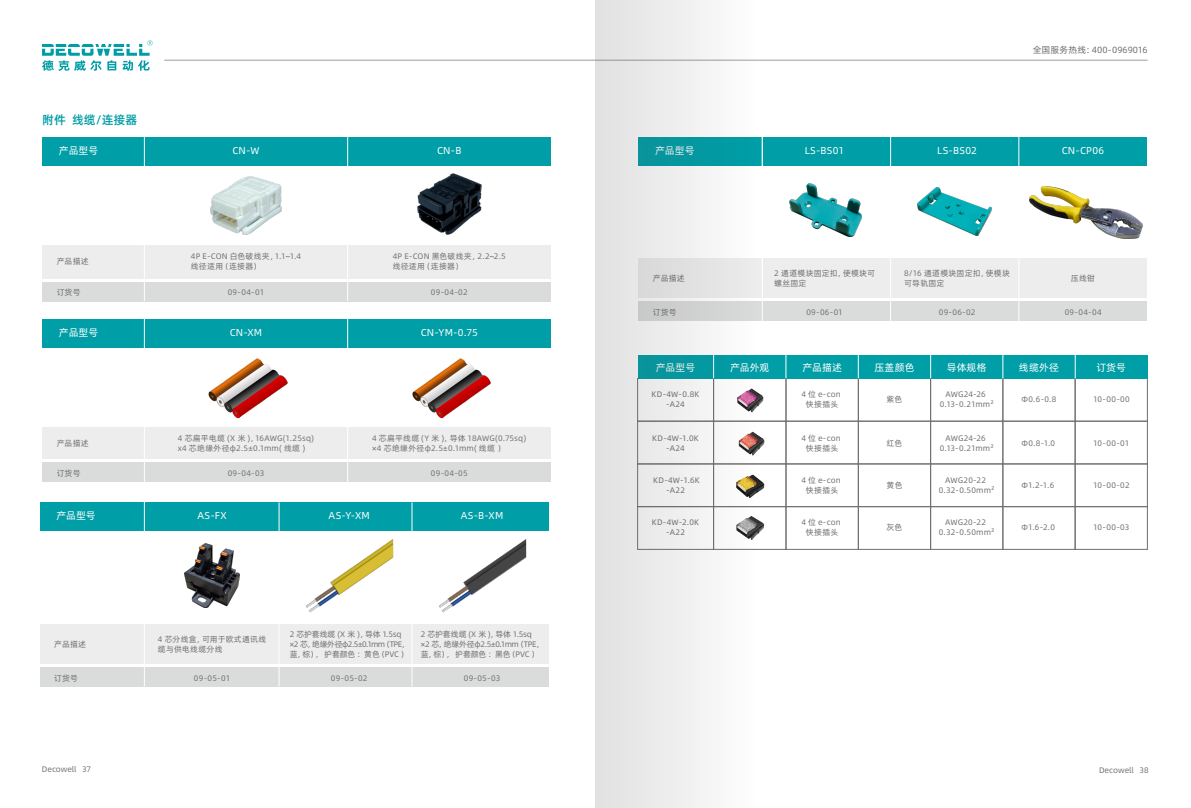
<style>
.page{position:relative;width:1191px;height:808px;background:#fff}
.page>*{position:absolute;margin:0;border:0;box-sizing:border-box;transform-origin:0 0}
.t1{font:12px "Alibaba Pu Hui Ti M";color:#009da6}
.t2{font:10px "Alibaba Pu Hui Ti R";letter-spacing:.015em;color:#fff}
.t3{font:9px "Alibaba Pu Hui Ti R";letter-spacing:.005em;color:#717071}
.t4{font:8px/10px "Alibaba Pu Hui Ti R";letter-spacing:.02em;color:#727171}
.t5{font:8px/9.6px "Alibaba Pu Hui Ti R";letter-spacing:.015em;color:#717071;text-align:center}
.t6{font:8px/10px "Alibaba Pu Hui Ti R";letter-spacing:-.03em;color:#727171}
.t7{font:8px/10px "Alibaba Pu Hui Ti R";letter-spacing:-.025em;color:#727171}
.t8{font:8px "Alibaba Pu Hui Ti R";letter-spacing:-.005em;color:#717071}
</style>
<div class="page">
<div style="left:42px;top:245px;width:509px;height:33px;background:#ededee"></div>
<div style="left:42px;top:282px;width:509px;height:19px;background:#dadbdb"></div>
<svg style="left:42px;top:40px;width:111px;height:31px"></svg>
<hr style="left:164px;top:60px;width:983px;height:1px;background:#9d9d9e">
<div style="left:42px;top:137px;width:509px;height:28px;background:#009ea7"></div>
<hr style="left:347px;top:137px;width:1px;height:164px;background:#fff">
<hr style="left:144px;top:137px;width:1px;height:164px;background:#fff">
<img style="left:210px;top:177px;width:72px;height:58px">
<img style="left:417px;top:174px;width:64px;height:61px">
<div style="left:42px;top:427px;width:509px;height:32px;background:#ededee"></div>
<div style="left:42px;top:463px;width:509px;height:19px;background:#dadbdb"></div>
<div style="left:42px;top:319px;width:509px;height:28px;background:#009ea7"></div>
<hr style="left:347px;top:319px;width:1px;height:164px;background:#fff">
<hr style="left:144px;top:319px;width:1px;height:164px;background:#fff">
<img style="left:208px;top:358px;width:80px;height:61px">
<img style="left:412px;top:358px;width:79px;height:61px">
<div style="left:638px;top:258px;width:509px;height:40px;background:#ededee"></div>
<div style="left:638px;top:302px;width:509px;height:19px;background:#dadbdb"></div>
<div style="left:638px;top:137px;width:509px;height:28px;background:#009ea7"></div>
<hr style="left:762px;top:129px;width:1px;height:192px;background:#fff">
<hr style="left:890px;top:137px;width:1px;height:184px;background:#fff">
<hr style="left:1018px;top:137px;width:1px;height:184px;background:#fff">
<div style="left:713px;top:378px;width:73px;height:43px;border:1px solid #717071"></div>
<div style="left:1002px;top:378px;width:73px;height:43px;border:1px solid #717071"></div>
<div style="left:713px;top:421px;width:73px;height:43px;border:1px solid #717071"></div>
<div style="left:786px;top:421px;width:72px;height:43px;border:1px solid #717071"></div>
<div style="left:858px;top:421px;width:72px;height:43px;border:1px solid #717071"></div>
<div style="left:930px;top:421px;width:73px;height:43px;border:1px solid #717071"></div>
<div style="left:1002px;top:421px;width:73px;height:43px;border:1px solid #717071"></div>
<div style="left:1075px;top:421px;width:72px;height:43px;border:1px solid #717071"></div>
<div style="left:713px;top:464px;width:73px;height:43px;border:1px solid #717071"></div>
<div style="left:786px;top:464px;width:72px;height:43px;border:1px solid #717071"></div>
<div style="left:858px;top:464px;width:72px;height:43px;border:1px solid #717071"></div>
<div style="left:930px;top:464px;width:73px;height:43px;border:1px solid #717071"></div>
<div style="left:1002px;top:464px;width:73px;height:43px;border:1px solid #717071"></div>
<div style="left:1075px;top:464px;width:72px;height:43px;border:1px solid #717071"></div>
<div style="left:713px;top:506px;width:73px;height:43px;border:1px solid #717071"></div>
<div style="left:786px;top:506px;width:72px;height:43px;border:1px solid #717071"></div>
<div style="left:858px;top:506px;width:72px;height:43px;border:1px solid #717071"></div>
<div style="left:930px;top:506px;width:73px;height:43px;border:1px solid #717071"></div>
<div style="left:1002px;top:506px;width:73px;height:43px;border:1px solid #717071"></div>
<div style="left:1075px;top:506px;width:72px;height:43px;border:1px solid #717071"></div>
<img style="left:756px;top:391px;width:8px;height:17px">
<img style="left:756px;top:434px;width:9px;height:18px">
<img style="left:756px;top:477px;width:9px;height:17px">
<img style="left:756px;top:519px;width:9px;height:17px">
<div style="left:713px;top:355px;width:73px;height:23px;background:#009ea7"></div>
<div style="left:786px;top:355px;width:72px;height:23px;background:#009ea7"></div>
<div style="left:858px;top:355px;width:72px;height:23px;background:#009ea7"></div>
<div style="left:930px;top:355px;width:72px;height:23px;background:#009ea7"></div>
<svg style="left:785px;top:355px;width:1px;height:23px"></svg>
<svg style="left:857px;top:355px;width:1px;height:23px"></svg>
<svg style="left:930px;top:355px;width:1px;height:23px"></svg>
<div style="left:1003px;top:355px;width:72px;height:23px;background:#009ea7"></div>
<div style="left:1075px;top:355px;width:72px;height:23px;background:#009ea7"></div>
<svg style="left:1074px;top:355px;width:1px;height:23px"></svg>
<svg style="left:1002px;top:355px;width:1px;height:23px"></svg>
<img style="left:917px;top:188px;width:74px;height:48px">
<img style="left:789px;top:184px;width:72px;height:53px">
<div style="left:40px;top:624px;width:508px;height:40px;background:#ededee"></div>
<div style="left:40px;top:667px;width:508px;height:19px;background:#dadbdb"></div>
<div style="left:40px;top:502px;width:508px;height:29px;background:#009ea7"></div>
<hr style="left:144px;top:495px;width:1px;height:191px;background:#fff">
<hr style="left:278px;top:502px;width:1px;height:184px;background:#fff">
<hr style="left:411px;top:502px;width:1px;height:184px;background:#fff">
<img style="left:184px;top:544px;width:56px;height:64px">
<img style="left:439px;top:539px;width:87px;height:74px">
<img style="left:306px;top:539px;width:87px;height:74px">
<img style="left:1029px;top:186px;width:113px;height:52px">
<svg style="left:595px;top:0;width:161px;height:808px"></svg>
<h1 class="t1" style="left:42px;top:111px;width:96px">附件 线缆/连接器</h1>
<p class="t2" style="left:59px;top:143px;width:41px">产品型号</p>
<p class="t2" style="left:232px;top:143px;width:29px">CN-W</p>
<p class="t2" style="left:437px;top:143px;width:26px">CN-B</p>
<p class="t4" style="left:57px;top:256px;width:33px">产品描述</p>
<p class="t4" style="left:57px;top:287px;width:25px">订货号</p>
<p class="t2" style="left:59px;top:325px;width:41px">产品型号</p>
<p class="t4" style="left:57px;top:438px;width:33px">产品描述</p>
<p class="t4" style="left:57px;top:468px;width:25px">订货号</p>
<p class="t4" style="left:191px;top:251px;width:112px">4P E-CON 白色破线夹，1.1~1.4线径适用（连接器）</p>
<p class="t4" style="left:393px;top:251px;width:115px">4P E-CON 黑色破线夹，2.2~2.5线径适用（连接器）</p>
<p class="t4" style="left:228px;top:287px;width:38px">09-04-01</p>
<p class="t4" style="left:431px;top:287px;width:38px">09-04-02</p>
<p class="t2" style="left:230px;top:325px;width:34px">CN-XM</p>
<p class="t4" style="left:178px;top:433px;width:138px">4 芯扁平电缆 (X 米 )，16AWG(1.25sq) x4 芯绝缘外径φ2.5±0.1mm( 线缆 )</p>
<p class="t4" style="left:228px;top:468px;width:38px">09-04-03</p>
<p class="t2" style="left:421px;top:325px;width:59px">CN-YM-0.75</p>
<p class="t4" style="left:372px;top:433px;width:156px">4 芯扁平线缆 (Y 米 )，导体 18AWG(0.75sq) ×4 芯绝缘外径φ2.5±0.1mm( 线缆 ）</p>
<p class="t4" style="left:431px;top:468px;width:38px">09-04-05</p>
<p class="t2" style="left:56px;top:508px;width:41px">产品型号</p>
<p class="t2" style="left:197px;top:508px;width:31px">AS-FX</p>
<p class="t2" style="left:328px;top:508px;width:43px">AS-Y-XM</p>
<p class="t2" style="left:461px;top:508px;width:44px">AS-B-XM</p>
<p class="t4" style="left:54px;top:638px;width:33px">产品描述</p>
<p class="t4" style="left:54px;top:672px;width:25px">订货号</p>
<p class="t8" style="left:42px;top:763px;width:51px">Decowell 37</p>
<p class="t4" style="left:158px;top:633px;width:110px">4 芯分线盒，可用于欧式通讯线缆与供电线缆分线</p>
<p class="t4" style="left:194px;top:672px;width:38px">09-05-01</p>
<p class="t6" style="left:290px;top:628px;width:121px">2 芯护套线缆 (X 米 )，导体 1.5sq ×2 芯，绝缘外径φ2.5±0.1mm（TPE，蓝，棕）， 护套颜色：黄色（PVC ）</p>
<p class="t4" style="left:331px;top:672px;width:38px">09-05-02</p>
<p class="t7" style="left:421px;top:628px;width:125px">2 芯护套线缆 (X 米 )，导体 1.5sq<br>×2 芯，绝缘外径φ2.5±0.1mm（TPE，蓝，棕）， 护套颜色：黑色（PVC ）</p>
<p class="t4" style="left:464px;top:672px;width:38px">09-05-03</p>
<p class="t2" style="left:655px;top:143px;width:41px">产品型号</p>
<p class="t2" style="left:804px;top:143px;width:41px">LS-BS01</p>
<p class="t2" style="left:937px;top:143px;width:41px">LS-BS02</p>
<p class="t3" style="left:1032px;top:43px;width:117px">全国服务热线：400-0969016</p>
<p class="t2" style="left:1061px;top:143px;width:44px">CN-CP06</p>
<p class="t4" style="left:653px;top:273px;width:33px">产品描述</p>
<p class="t4" style="left:653px;top:307px;width:25px">订货号</p>
<p class="t4" style="left:774px;top:268px;width:102px">2 通道模块固定扣，使模块可螺丝固定</p>
<p class="t4" style="left:904px;top:268px;width:107px">8/16 通道模块固定扣，使模块可导轨固定</p>
<p class="t4" style="left:806px;top:307px;width:38px">09-06-01</p>
<p class="t4" style="left:938px;top:307px;width:38px">09-06-02</p>
<p class="t4" style="left:1071px;top:273px;width:26px">压线钳</p>
<p class="t4" style="left:1064px;top:307px;width:38px">09-04-04</p>
<p class="t2" style="left:656px;top:359px;width:41px">产品型号</p>
<p class="t2" style="left:730px;top:359px;width:41px">产品外观</p>
<p class="t2" style="left:802px;top:359px;width:41px">产品描述</p>
<p class="t2" style="left:874px;top:359px;width:42px">压盖颜色</p>
<p class="t2" style="left:946px;top:359px;width:41px">导体规格</p>
<p class="t2" style="left:1019px;top:359px;width:42px">线缆外径</p>
<p class="t2" style="left:1096px;top:359px;width:31px">订货号</p>
<p class="t5" style="left:651px;top:389px;width:49px">KD-4W-0.8K -A24</p>
<p class="t5" style="left:801px;top:389px;width:41px">4 位 e-con快接插头</p>
<p class="t5" style="left:939px;top:389px;width:55px">AWG24-26<br>0.13-0.21mm²</p>
<p class="t5" style="left:886px;top:394px;width:17px">紫色</p>
<p class="t5" style="left:1021px;top:394px;width:36px">Φ0.6-0.8</p>
<p class="t5" style="left:1093px;top:394px;width:38px">10-00-00</p>
<p class="t5" style="left:652px;top:433px;width:48px">KD-4W-1.0K -A24</p>
<p class="t5" style="left:801px;top:433px;width:41px">4 位 e-con快接插头</p>
<p class="t5" style="left:939px;top:433px;width:55px">AWG24-26<br>0.13-0.21mm²</p>
<p class="t5" style="left:886px;top:438px;width:17px">红色</p>
<p class="t5" style="left:1021px;top:438px;width:35px">Φ0.8-1.0</p>
<p class="t5" style="left:1093px;top:438px;width:38px">10-00-01</p>
<p class="t5" style="left:653px;top:475px;width:48px">KD-4W-1.6K -A22</p>
<p class="t5" style="left:801px;top:475px;width:41px">4 位 e-con快接插头</p>
<p class="t5" style="left:939px;top:475px;width:57px">AWG20-22<br>0.32-0.50mm²</p>
<p class="t5" style="left:886px;top:480px;width:18px">黄色</p>
<p class="t5" style="left:1021px;top:480px;width:34px">Φ1.2-1.6</p>
<p class="t5" style="left:1093px;top:480px;width:38px">10-00-02</p>
<p class="t5" style="left:652px;top:517px;width:49px">KD-4W-2.0K -A22</p>
<p class="t5" style="left:801px;top:517px;width:41px">4 位 e-con快接插头</p>
<p class="t5" style="left:939px;top:517px;width:57px">AWG20-22<br>0.32-0.50mm²</p>
<p class="t5" style="left:886px;top:522px;width:17px">灰色</p>
<p class="t5" style="left:1021px;top:522px;width:35px">Φ1.6-2.0</p>
<p class="t5" style="left:1093px;top:522px;width:38px">10-00-03</p>
<p class="t5" style="left:1099px;top:765px;width:51px">Decowell 38</p>
</div>
